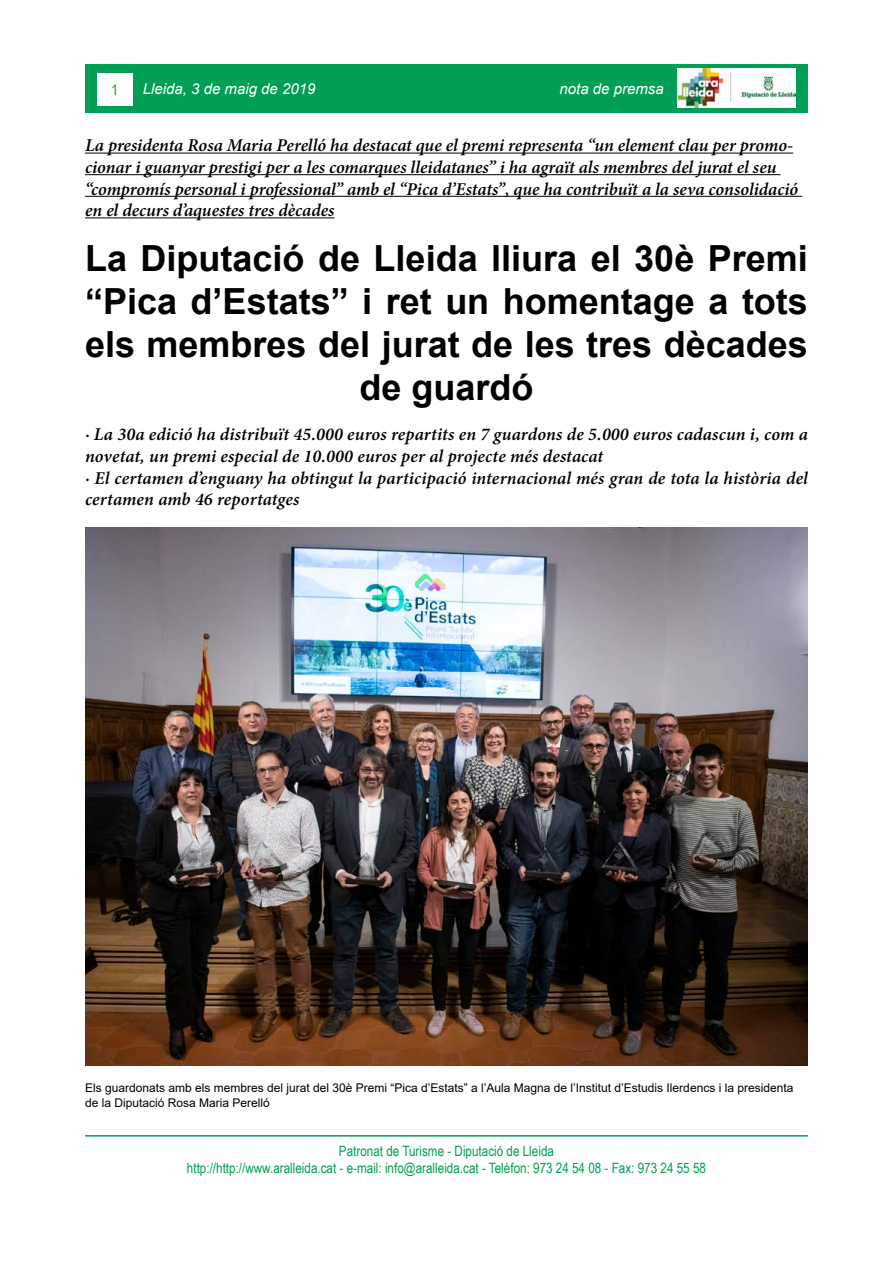
<style>
.page{position:relative;width:893px;height:1263px;background:#fff}
.page>*{position:absolute;margin:0;border:0;box-sizing:border-box;transform-origin:0 0}
.t1{font:700 36px/43.2px "Arial";color:#000;text-align:center}
.t2{font:italic 600 18px/21.6px "Minion Pro";color:#000}
.t3{font:italic 15px "Arial";color:#fff}
.t4{font:15px "Arial";color:#3fa535}
.t5{font:14.25px/17.1px "Arial Narrow";color:#009f55;text-align:center}
.t6{font:12px/14.4px "Arial";color:#000}
</style>
<div class="page">
<div style="left:85px;top:64px;width:723px;height:48px;background:#009f55"></div>
<div style="left:97px;top:73px;width:35px;height:32px;background:#fff"></div>
<div style="left:678px;top:68px;width:118px;height:39px;background:#fff"></div>
<img style="left:679px;top:69px;width:116px;height:38px">
<hr style="left:85px;top:1135px;width:723px;height:1px;background:#009f55">
<hr style="left:85px;top:153px;width:708px;height:1px;background:#000">
<hr style="left:85px;top:174px;width:696px;height:1px;background:#000">
<hr style="left:85px;top:196px;width:717px;height:1px;background:#000">
<hr style="left:85px;top:217px;width:249px;height:1px;background:#000">
<img style="left:85px;top:527px;width:723px;height:538px">
<p class="t4" style="left:111px;top:79px;width:10px">1</p>
<p class="t3" style="left:143px;top:79px;width:174px">Lleida, 3 de maig de 2019</p>
<p class="t3" style="left:560px;top:79px;width:106px">nota de premsa</p>
<p class="t2" style="left:85px;top:135px;width:715px">La presidenta Rosa Maria Perelló ha destacat que el premi representa “un element clau per promo&shy;cionar i guanyar prestigi per a les comarques lleidatanes” i ha agraït als membres del jurat el seu “compromís personal i professional” amb el “Pica d’Estats”, que ha contribuït a la seva consolidació en el decurs d’aquestes tres dècades</p>
<h1 class="t1" style="left:85px;top:237px;width:724px">La Diputació de Lleida lliura el 30è Premi “Pica d’Estats” i ret un homentage a tots els membres del jurat de les tres dècades de guardó</h1>
<p class="t2" style="left:85px;top:424px;width:724px">· La 30a edició ha distribuït 45.000 euros repartits en 7 guardons de 5.000 euros cadascun i, com a novetat, un premi especial de 10.000 euros per al projecte més destacat<br>· El certamen d’enguany ha obtingut la participació internacional més gran de tota la història del certamen amb 46 reportatges</p>
<p class="t6" style="left:85px;top:1080px;width:710px">Els guardonats amb els membres del jurat del 30è Premi “Pica d’Estats” a l’Aula Magna de l’Institut d’Estudis Ilerdencs i la presidenta de la Diputació Rosa Maria Perelló</p>
<p class="t5" style="left:187px;top:1141px;width:521px">Patronat de Turisme - Diputació de Lleida<br>http://http://www.aralleida.cat - e-mail: info@aralleida.cat - Telèfon: 973 24 54 08 - Fax: 973 24 55 58</p>
</div>
